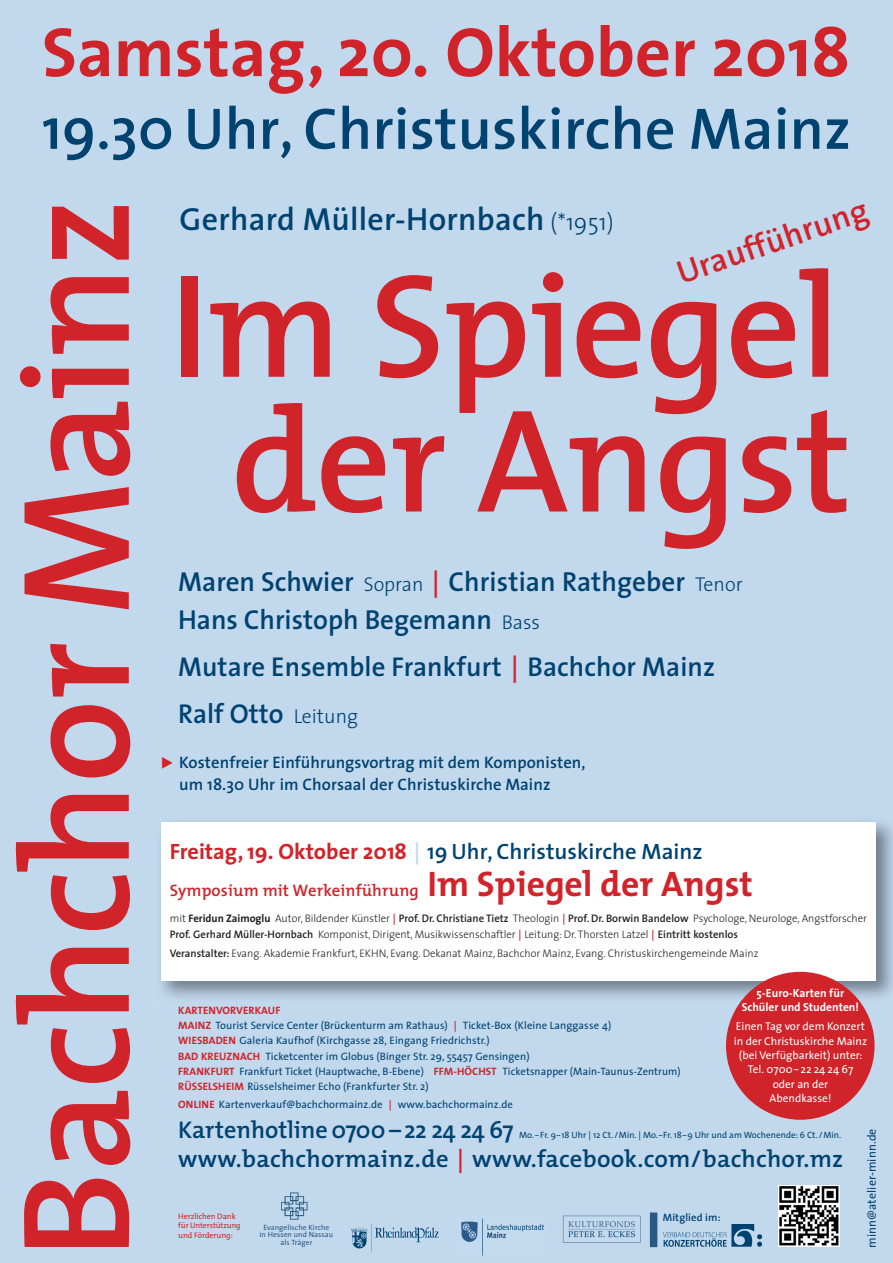
<style>
.page{position:relative;width:893px;height:1263px;background:#c1d8ed}
.page>*{position:absolute;margin:0;border:0;box-sizing:border-box;transform-origin:0 0}
.t1{font:600 154.35px "The Mix";color:#d1232a}
.t2{font:600 148.35px/134.7px "The Mix";letter-spacing:-.01em;color:#d1232a;text-align:center}
.t3{font:700 70.05px "The Sans";color:#d1232a}
.t4{font:600 59.1px "The Sans";color:#004270}
.t5{font:600 32.7px "The Sans";color:#d1232a}
.t6{font:600 32.1px "The Sans";letter-spacing:.01em;color:#004270}
.t7{font:600 27.6px/37.8px "The Sans";color:#004270}
.t8{font:600 27.3px/47px "The Sans";letter-spacing:.005em;color:#004270}
.t9{font:600 24.15px "The Mix";letter-spacing:.01em;color:#004270}
.t10{font:600 22.2px "The Sans";color:#004270}
.t11{font:600 16.65px/22.6px "The Sans";letter-spacing:.005em;color:#004270}
.t12{font:600 16.65px "The Mix";letter-spacing:.01em;color:#d1232a}
.t13{font:12px "The Sans";letter-spacing:.01em;color:#004270}
.t14{font:700 11.7px/14px "The Sans";color:#fff;text-align:center}
.t15{font:11.4px/14.4px "The Sans";color:#fff;text-align:center}
.t16{font:300 10.95px/15.5px "The Sans";color:#231f20}
.t17{font:10.8px/15.1px "The Sans";letter-spacing:.01em;color:#004270}
.t18{font:600 10.65px "The Sans";letter-spacing:.01em;color:#004270}
.t19{font:9.15px "The Sans";letter-spacing:.005em;color:#004270}
.t20{font:7.95px/9.6px "The Mix";letter-spacing:-.005em;color:#d1232a}
.t21{font:7.65px/7.6px "The Sans";letter-spacing:.01em;color:#2a5984;text-align:center}
.s1{font-weight:300;font-size:23.55px}
.s2{font-weight:300;font-size:20.1px}
.s3{font-size:27.3px;color:#d1232a}
.s4{color:#d1232a}
.s5{font-weight:700;color:#d1232a}
.s6{color:#c1d8ed}
.s7{font-weight:700;font-size:35.7px}
.s8{font-weight:700}
.s9{font-weight:600;color:#d1232a}
.s10{font-weight:600}
</style>
<div class="page">
<img style="left:161px;top:822px;width:732px;height:184px">
<div style="left:161px;top:822px;width:715px;height:158px;background:#fff"></div>
<img style="left:779px;top:1185px;width:60px;height:61px">
<img style="left:281px;top:1192px;width:27px;height:28px">
<img style="left:461px;top:1218px;width:83px;height:38px">
<img style="left:351px;top:1224px;width:88px;height:27px">
<img style="left:563px;top:1215px;width:78px;height:28px">
<img style="left:663px;top:1224px;width:100px;height:23px">
<div style="left:650px;top:1212px;width:7px;height:35px;background:#2a5984"></div>
<div style="left:726px;top:972px;width:148px;height:148px;background:#d1232a;border-radius:50%"></div>
<h3 class="t3" style="left:42px;top:25px;width:810px">Samstag, 20. Oktober 2018</h3>
<h3 class="t4" style="left:42px;top:106px;width:811px">19.30 Uhr, Christuskirche Mainz</h3>
<h1 class="t1" style="left:25px;top:1259px;width:1062px;rotate:-90deg">Bachchor Mainz</h1>
<h3 class="t6" style="left:180px;top:206px;width:436px">Gerhard Müller-Hornbach <span class="s1">(*1951)</span></h3>
<h3 class="t5" style="left:674px;top:262px;width:201px;rotate:-19deg">Uraufführung</h3>
<h2 class="t2" style="left:169px;top:277px;width:684px">Im Spiegel der Angst</h2>
<h3 class="t7" style="left:178px;top:565px;width:566px">Maren Schwier <span class="s2">Sopran</span> <span class="s3">|</span> Christian Rathgeber <span class="s2">Tenor<br></span>Hans Christoph Begemann <span class="s2">Bass</span></h3>
<h3 class="t8" style="left:178px;top:646px;width:539px">Mutare Ensemble Frankfurt <span class="s4">|</span> Bachchor Mainz<br>Ralf Otto <span class="s2">Leitung</span></h3>
<h3 class="t11" style="left:179px;top:752px;width:408px">Kostenfreier Einführungsvortrag mit dem Komponisten, um 18.30 Uhr im Chorsaal der Christuskirche Mainz</h3>
<h3 class="t10" style="left:170px;top:843px;width:534px"><span class="s5">Freitag, 19. Oktober 2018</span> <span class="s6">|</span> 19 Uhr, Christuskirche Mainz</h3>
<h3 class="t12" style="left:170px;top:885px;width:585px">Symposium mit Werkeinführung <span class="s7">Im Spiegel der Angst</span></h3>
<p class="t16" style="left:170px;top:912px;width:699px">mit <span class="s8">Feridun Zaimoglu</span> Autor, Bildender Künstler <span class="s9">|</span> <span class="s10">Prof. Dr. Christiane Tietz</span> Theologin <span class="s9">|</span> <span class="s10">Prof. Dr. Borwin Bandelow</span> Psychologe, Neurologe, Angstforscher<br><span class="s10">Prof. Gerhard Müller-Hornbach</span> Komponist, Dirigent, Musikwissenschaftler <span class="s9">|</span> Leitung: Dr. Thorsten Latzel <span class="s9">|</span> <span class="s10">Eintritt kostenlos</span></p>
<p class="t16" style="left:170px;top:947px;width:590px"><span class="s10">Veranstalter:</span> Evang. Akademie Frankfurt, EKHN, Evang. Dekanat Mainz, Bachchor Mainz, Evang. Christuskirchengemeinde Mainz</p>
<p class="t14" style="left:742px;top:987px;width:119px">5-Euro-Karten für<br>Schüler und Studenten!</p>
<p class="t15" style="left:734px;top:1020px;width:135px">Einen Tag vor dem Konzert in der Christuskirche Mainz (bei Verfügbarkeit) unter:<br>Tel. 0700– 22 24 24 67<br>oder an der<br>Abendkasse!</p>
<p class="t17" style="left:178px;top:1004px;width:504px"><span class="s5">KARTENVORVERKAUF<br>MAINZ</span> Tourist Service Center (Brückenturm am Rathaus) <span class="s9">|</span> Ticket-Box (Kleine Langgasse 4)<br><span class="s5">WIESBADEN</span> Galeria Kaufhof (Kirchgasse 28, Eingang Friedrichstr.)<br><span class="s5">BAD KREUZNACH</span> Ticketcenter im Globus (Binger Str. 29, 55457 Gensingen)<br><span class="s5">FRANKFURT</span> Frankfurt Ticket (Hauptwache, B-Ebene) <span class="s5">FFM-HÖCHST</span> Ticketsnapper (Main-Taunus-Zentrum)<br><span class="s5">RÜSSELSHEIM</span> Rüsselsheimer Echo (Frankfurter Str. 2)</p>
<p class="t17" style="left:178px;top:1098px;width:336px"><span class="s5">ONLINE</span> Kartenverkauf@bachchormainz.de <span class="s9">|</span> www.bachchormainz.de</p>
<h3 class="t9" style="left:178px;top:1122px;width:337px">Kartenhotline 0700–22 24 24 67</h3>
<p class="t19" style="left:519px;top:1131px;width:324px">Mo.– Fr. 9–18 Uhr | 12 Ct./Min. | Mo.–Fr. 18–9 Uhr und am Wochenende: 6 Ct./Min.</p>
<h3 class="t9" style="left:178px;top:1151px;width:667px">www.bachchormainz.de <span class="s4">|</span> www.facebook.com/bachchor.mz</h3>
<p class="t20" style="left:178px;top:1212px;width:64px">Herzlichen Dank für Unterstützung und Förderung:</p>
<p class="t21" style="left:259px;top:1224px;width:75px">Evangelische Kirche in Hessen und Nassau als Träger</p>
<p class="t13" style="left:867px;top:1248px;width:121px;rotate:-90deg">minn@atelier-minn.de</p>
<p class="t18" style="left:663px;top:1213px;width:59px">Mitglied im:</p>
</div>
